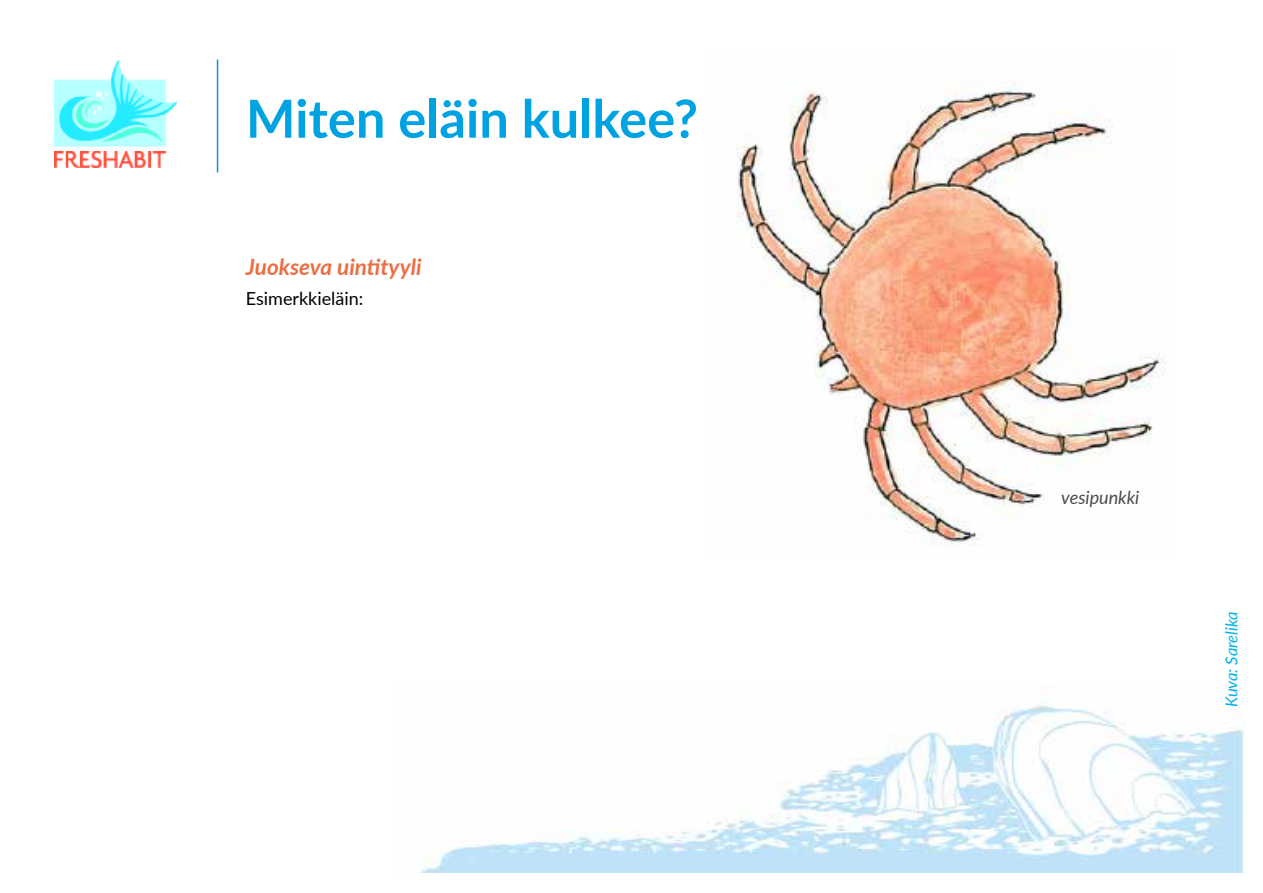
<style>
.page{position:relative;width:1263px;height:893px;background:#fff}
.page>*{position:absolute;margin:0;border:0;box-sizing:border-box;transform-origin:0 0}
.t1{font:700 52.5px "Lato";color:#00a3e2}
.t2{font:italic 700 22.5px "Lato";color:#ed6d43}
.t3{font:18px "Lato";color:#000}
.t4{font:italic 18px "Lato";color:#4a4a49}
.t5{font:italic 16.5px "Lato";color:#00b1eb}
</style>
<div class="page">
<img style="left:420px;top:702px;width:824px;height:171px">
<hr style="left:217px;top:60px;width:1px;height:112px;background:#009cd7">
<img style="left:54px;top:60px;width:123px;height:108px">
<img style="left:737px;top:84px;width:428px;height:462px">
<h1 class="t1" style="left:246px;top:80px;width:454px">Miten eläin kulkee?</h1>
<p class="t2" style="left:246px;top:250px;width:177px">Juokseva uintityyli</p>
<p class="t3" style="left:246px;top:286px;width:119px">Esimerkkieläin:</p>
<p class="t4" style="left:1061px;top:484px;width:80px">vesipunkki</p>
<p class="t5" style="left:1220px;top:707px;width:97px;rotate:-90deg">Kuva: Sarelika</p>
</div>
